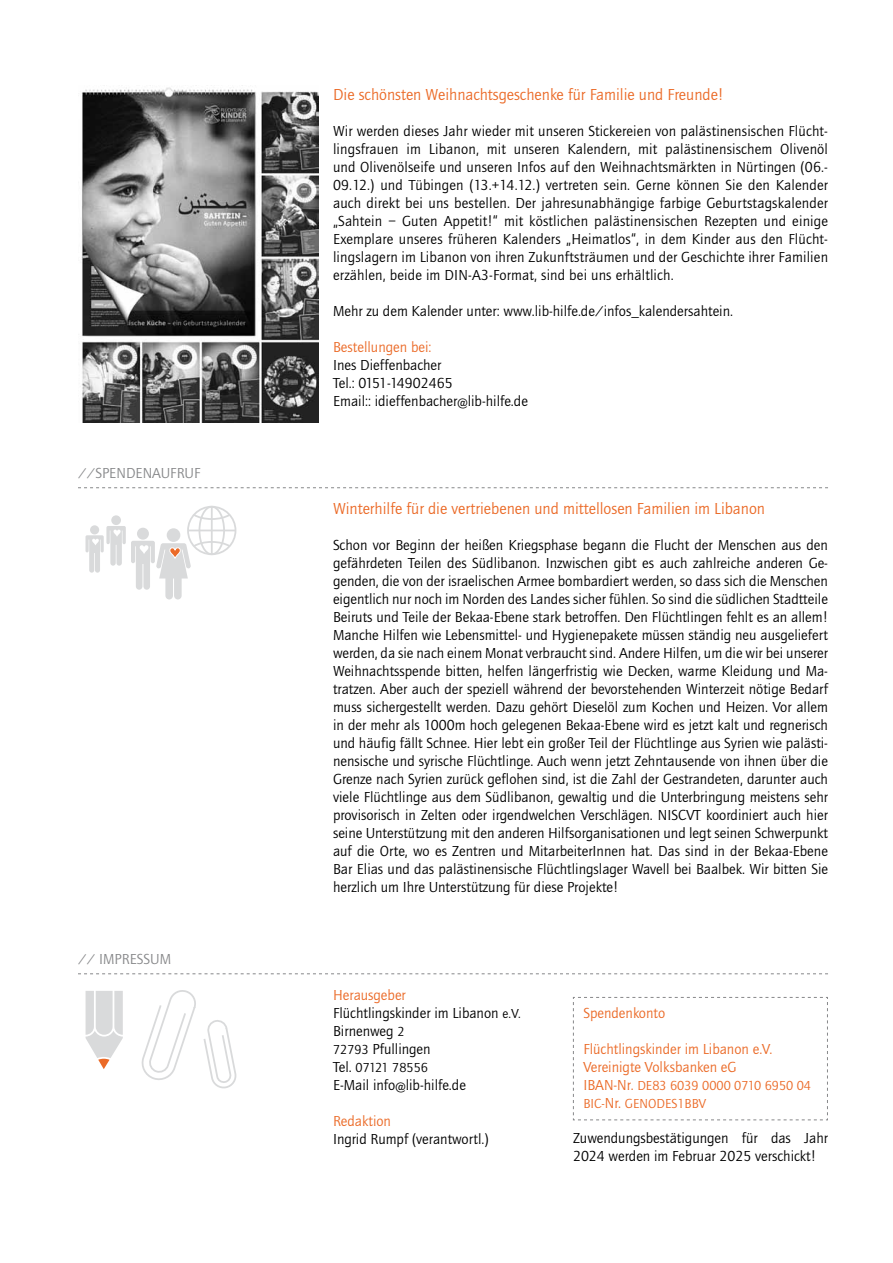
<style>
.page{position:relative;width:893px;height:1263px;background:#fff}
.page>*{position:absolute;margin:0;border:0;box-sizing:border-box;transform-origin:0 0}
.t1{font:16.5px "Quay Sans EFOP";color:#eb6a27}
.t2{font:15px/18px "Quay Sans EFOP";color:#000}
.t3{font:15px/18px "Quay Sans EFOP";color:#eb6a27}
.t4{font:15px "Quay Sans EFOP";color:#87888a}
.t5{font:13.5px/18px "Quay Sans EFOP";color:#eb6a27}
.t6{font:13.5px "Quay Sans EFOP";color:#000}
.s1{color:#eb6a27}
.s2{font-size:13.5px}
.s3{font-size:15px}
</style>
<div class="page">
<svg style="left:78px;top:487px;width:750px;height:1px"></svg>
<svg style="left:78px;top:973px;width:750px;height:1px"></svg>
<svg style="left:573px;top:997px;width:255px;height:123px"></svg>
<svg style="left:85px;top:990px;width:152px;height:99px"></svg>
<div style="left:187px;top:506px;width:49px;height:49px;border:2px solid #d9dadb;border-radius:50%"></div>
<div style="left:199px;top:506px;width:26px;height:49px;border:2px solid #d9dadb;border-radius:50%"></div>
<hr style="left:211px;top:507px;width:2px;height:47px;background:#d9dadb">
<hr style="left:188px;top:530px;width:47px;height:1px;background:#d9dadb">
<svg style="left:86px;top:512px;width:146px;height:87px"></svg>
<img style="left:81px;top:85px;width:237px;height:337px">
<p class="t4" style="left:78px;top:465px;width:124px">//SPENDENAUFRUF</p>
<p class="t4" style="left:78px;top:951px;width:95px">// IMPRESSUM</p>
<p class="t1" style="left:333px;top:86px;width:392px">Die schönsten Weihnachtsgeschenke für Familie und Freunde!</p>
<p class="t2" style="left:333px;top:123px;width:497px;text-align:justify">Wir werden dieses Jahr wieder mit unseren Stickereien von palästinensischen Flücht&shy;lingsfrauen im Libanon, mit unseren Kalendern, mit palästinensischem Olivenöl und Olivenölseife und unseren Infos auf den Weihnachtsmärkten in Nürtingen (06.- 09.12.) und Tübingen (13.+14.12.) vertreten sein. Gerne können Sie den Kalender auch direkt bei uns bestellen. Der jahresunabhängige farbige Geburtstagskalender „Sahtein – Guten Appetit!“ mit köstlichen palästinensischen Rezepten und einige Exemplare unseres früheren Kalenders „Heimatlos“, in dem Kinder aus den Flücht&shy;lingslagern im Libanon von ihren Zukunftsträumen und der Geschichte ihrer Familien erzählen, beide im DIN-A3-Format, sind bei uns erhältlich.</p>
<p class="t2" style="left:333px;top:303px;width:402px">Mehr zu dem Kalender unter: www.lib-hilfe.de/infos_kalendersahtein.</p>
<p class="t3" style="left:333px;top:339px;width:100px">Bestellungen bei:</p>
<p class="t2" style="left:333px;top:357px;width:196px">Ines Dieffenbacher<br>Tel.: 0151-14902465<br>Email:: idieffenbacher@lib-hilfe.de</p>
<p class="t1" style="left:333px;top:500px;width:433px">Winterhilfe für die vertriebenen und mittellosen Familien im Libanon</p>
<p class="t2" style="left:333px;top:537px;width:497px;text-align:justify">Schon vor Beginn der heißen Kriegsphase begann die Flucht der Menschen aus den gefährdeten Teilen des Südlibanon. Inzwischen gibt es auch zahlreiche anderen Ge&shy;genden, die von der israelischen Armee bombardiert werden, so dass sich die Menschen eigentlich nur noch im Norden des Landes sicher fühlen. So sind die südlichen Stadtteile Beiruts und Teile der Bekaa-Ebene stark betroffen. Den Flüchtlingen fehlt es an allem!<br>Manche Hilfen wie Lebensmittel- und Hygienepakete müssen ständig neu ausgeliefert werden, da sie nach einem Monat verbraucht sind. Andere Hilfen, um die wir bei unserer Weihnachtsspende bitten, helfen längerfristig wie Decken, warme Kleidung und Ma&shy;tratzen. Aber auch der speziell während der bevorstehenden Winterzeit nötige Bedarf muss sichergestellt werden. Dazu gehört Dieselöl zum Kochen und Heizen. Vor allem in der mehr als 1000m hoch gelegenen Bekaa-Ebene wird es jetzt kalt und regnerisch und häufig fällt Schnee. Hier lebt ein großer Teil der Flüchtlinge aus Syrien wie palästi&shy;nensische und syrische Flüchtlinge. Auch wenn jetzt Zehntausende von ihnen über die Grenze nach Syrien zurück geflohen sind, ist die Zahl der Gestrandeten, darunter auch viele Flüchtlinge aus dem Südlibanon, gewaltig und die Unterbringung meistens sehr provisorisch in Zelten oder irgendwelchen Verschlägen. NISCVT koordiniert auch hier seine Unterstützung mit den anderen Hilfsorganisationen und legt seinen Schwerpunkt auf die Orte, wo es Zentren und MitarbeiterInnen hat. Das sind in der Bekaa-Ebene Bar Elias und das palästinensische Flüchtlingslager Wavell bei Baalbek. Wir bitten Sie herzlich um Ihre Unterstützung für diese Projekte!</p>
<p class="t2" style="left:333px;top:987px;width:189px"><span class="s1">Herausgeber<br></span>Flüchtlingskinder im Libanon <span class="s2">e.V.<br></span>Birnenweg <span class="s2">2<br>72793</span> Pfullingen</p>
<p class="t6" style="left:333px;top:1060px;width:97px"><span class="s3">Tel.</span> 07121 78556</p>
<p class="t2" style="left:333px;top:1077px;width:134px">E-Mail info@lib-hilfe.de</p>
<p class="t3" style="left:333px;top:1113px;width:60px">Redaktion</p>
<p class="t2" style="left:333px;top:1131px;width:157px">Ingrid Rumpf (verantwortl.)</p>
<p class="t3" style="left:583px;top:1004px;width:83px">Spendenkonto</p>
<p class="t3" style="left:583px;top:1040px;width:191px">Flüchtlingskinder im Libanon e.V.<br>Vereinigte Volksbanken eG</p>
<p class="t5" style="left:583px;top:1077px;width:229px"><span class="s3">IBAN-Nr.</span> DE83 6039 0000 0710 6950 04<br>BIC-<span class="s3">Nr.</span> GENODES1BBV</p>
<p class="t2" style="left:573px;top:1130px;width:256px">Zuwendungsbestätigungen für das Jahr<br>2024 werden im Februar 2025 verschickt!</p>
</div>
